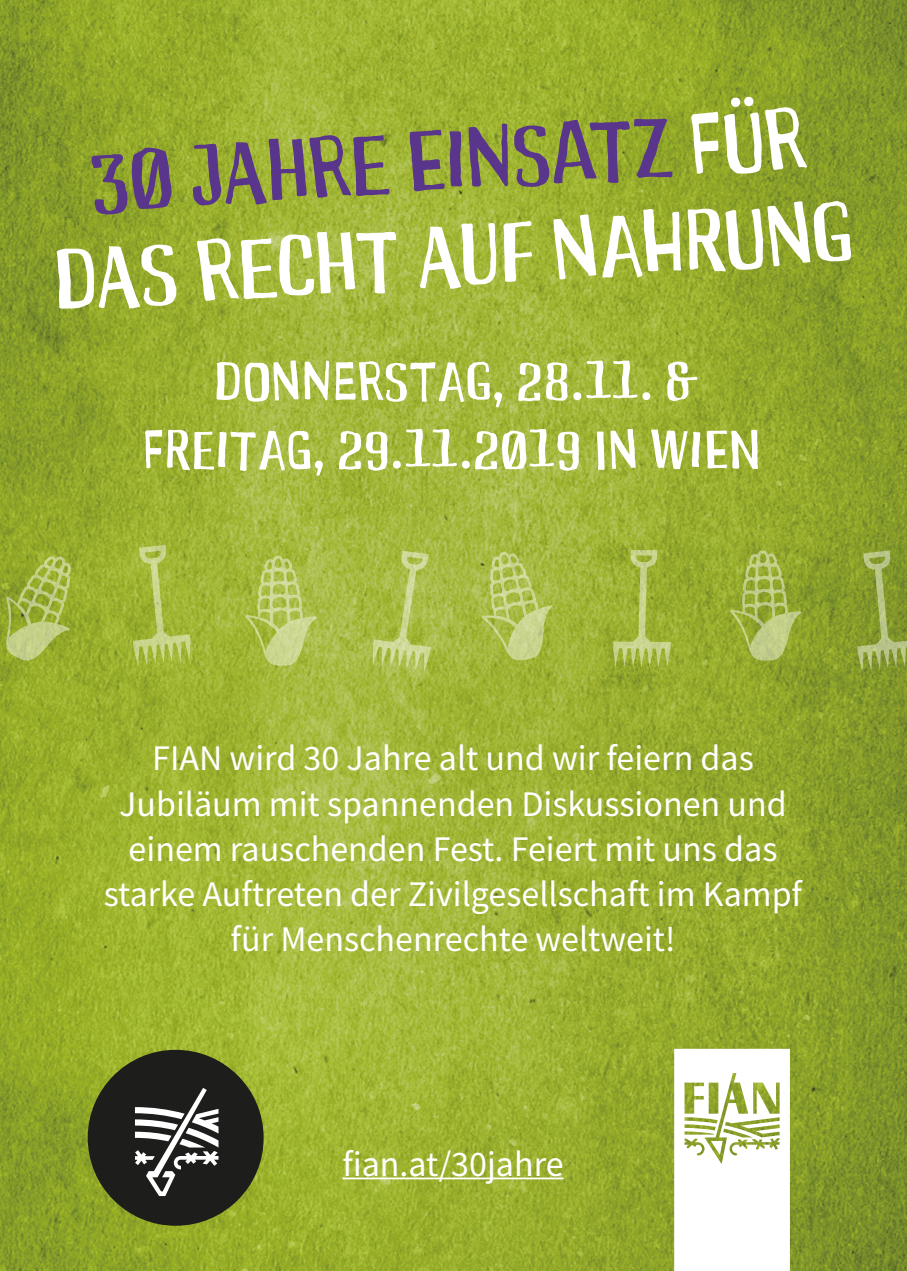
<style>
.page{position:relative;width:907px;height:1271px;background:#fff}
.page>*{position:absolute;margin:0;border:0;box-sizing:border-box;transform-origin:0 0}
.t1{font:90px "Fian Headline";color:#fff}
.t2{font:90px "Fian Headline";color:#59358c}
.t3{font:57px "Fian Headline";color:#fff}
.t4{font:36px/45px "Fiantext";color:#fff;text-align:center}
.s1{color:#fff}
</style>
<div class="page">
<img style="left:0;top:0;width:907px;height:1270px">
<hr style="left:342px;top:1177px;width:222px;height:2px;background:#fff">
<svg style="left:730px;top:550px;width:71px;height:110px;background:#a2b44c"></svg>
<svg style="left:6px;top:555px;width:65px;height:109px;background:#a5b74e"></svg>
<svg style="left:245px;top:555px;width:72px;height:110px;background:#b3c45d"></svg>
<svg style="left:482px;top:551px;width:70px;height:110px;background:#b2c25d"></svg>
<svg style="left:857px;top:550px;width:50px;height:122px;background:#8fa241"></svg>
<svg style="left:613px;top:550px;width:58px;height:118px;background:#a4b746"></svg>
<svg style="left:133px;top:544px;width:58px;height:122px;background:#a9bb48"></svg>
<svg style="left:373px;top:550px;width:58px;height:122px;background:#b0c156"></svg>
<svg style="left:674px;top:1048px;width:116px;height:222px"></svg>
<div style="left:88px;top:1049px;width:176px;height:176px;background:#1d1d1b;border-radius:50%"></div>
<svg style="left:135px;top:1088px;width:83px;height:107px"></svg>
<svg style="left:0;top:0;width:8px;height:7px"></svg>
<svg style="left:0;top:1262px;width:8px;height:9px"></svg>
<svg style="left:897px;top:0;width:10px;height:7px"></svg>
<svg style="left:897px;top:1262px;width:10px;height:9px"></svg>
<p class="t2" style="left:86px;top:139px;width:719px;rotate:-4deg">30 JAHRE EINSATZ <span class="s1">FÜR</span></p>
<p class="t1" style="left:50px;top:238px;width:803px;rotate:-4deg">DAS RECHT AUF NAHRUNG</p>
<p class="t3" style="left:213px;top:352px;width:488px">DONNERSTAG, 28.11. &amp;</p>
<p class="t3" style="left:142px;top:421px;width:620px">FREITAG, 29.11.2019 IN WIEN</p>
<p class="t4" style="left:152px;top:735px;width:603px">FIAN wird 30 Jahre alt und wir feiern das</p>
<p class="t4" style="left:104px;top:780px;width:700px">Jubiläum mit spannenden Diskussionen und einem rauschenden Fest. Feiert mit uns das starke Auftreten der Zivilgesellschaft im Kampf für Menschenrechte weltweit!</p>
<p class="t4" style="left:342px;top:1140px;width:223px">fian.at/30jahre</p>
</div>
